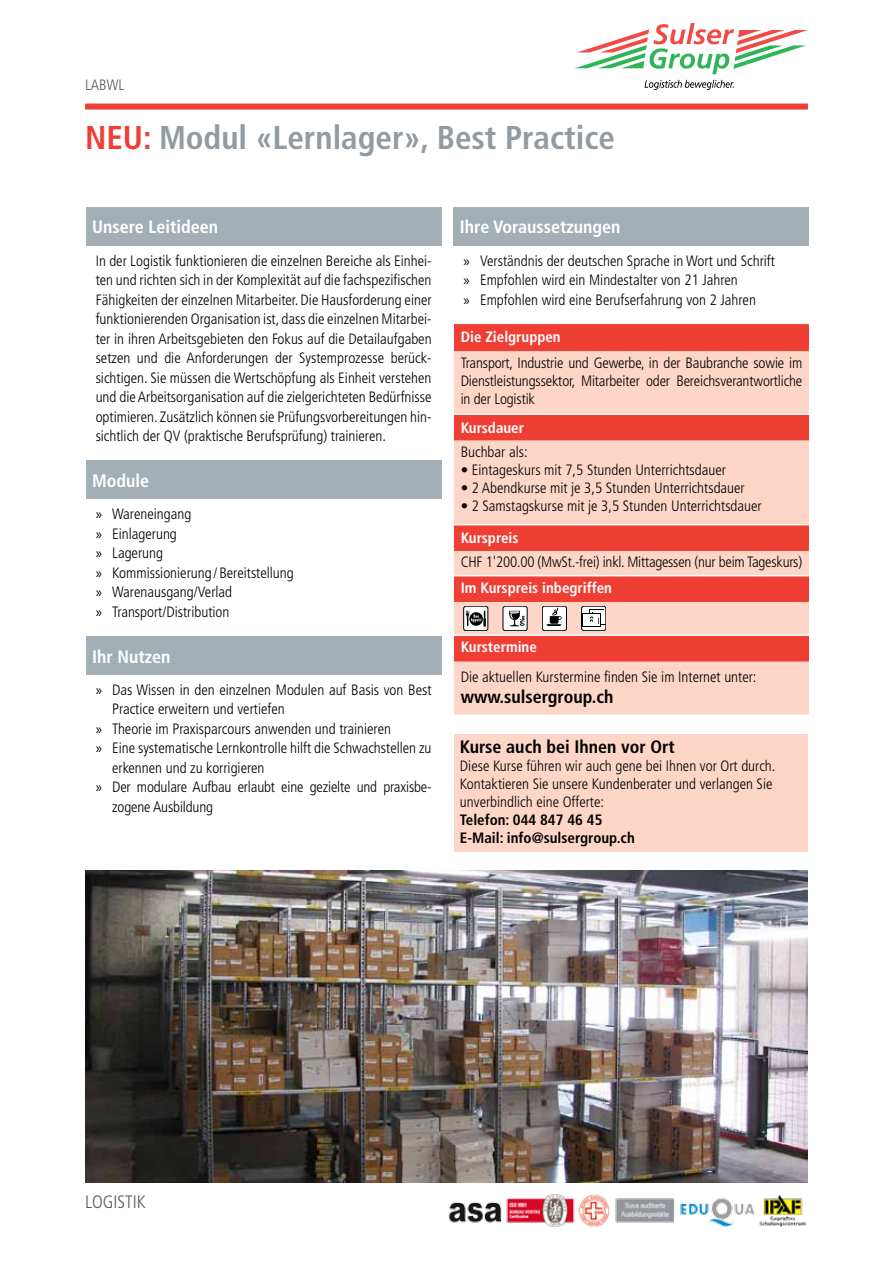
<style>
.page{position:relative;width:893px;height:1263px;background:#fff}
.page>*{position:absolute;margin:0;border:0;box-sizing:border-box;transform-origin:0 0}
.t1{font:700 condensed 33px "Frutiger";color:#919ba1}
.t2{font:700 condensed 18px "Frutiger";color:#fff}
.t3{font:700 condensed 18px "Frutiger";color:#000}
.t4{font:300 condensed 18px "Frutiger";color:#58595b}
.t5{font:300 condensed 15px/19.5px "Frutiger";color:#000}
.t6{font:700 condensed 15px "Frutiger";color:#fff}
.t7{font:700 condensed 15px/18px "Frutiger";color:#000}
.t8{font:300 condensed 15px "Frutiger";color:#58595b}
.s1{color:#ef3e33}
.s2{font-family:"Myriad Pro";font-weight:400;font-stretch:normal}
</style>
<div class="page">
<div style="left:85px;top:104px;width:723px;height:6px;background:#ef3e33"></div>
<img style="left:448px;top:1194px;width:358px;height:33px">
<svg style="left:575px;top:23px;width:233px;height:51px"></svg>
<svg style="left:644px;top:80px;width:90px;height:10px"></svg>
<img style="left:85px;top:870px;width:723px;height:312px">
<div style="left:455px;top:325px;width:353px;height:25px;background:#ef3e33"></div>
<div style="left:455px;top:351px;width:352px;height:362px;background:#fdd6c7"></div>
<svg style="left:455px;top:415px;width:352px;height:245px;background:#f79689"></svg>
<hr style="left:454px;top:351px;width:1px;height:62px;background:#fdd6c7">
<hr style="left:807px;top:351px;width:2px;height:62px;background:#fdd6c7">
<hr style="left:454px;top:440px;width:1px;height:84px;background:#fdd6c7">
<hr style="left:807px;top:440px;width:2px;height:84px;background:#fdd6c7">
<hr style="left:807px;top:551px;width:2px;height:24px;background:#fdd6c7">
<hr style="left:454px;top:602px;width:1px;height:32px;background:#fdd6c7">
<hr style="left:807px;top:602px;width:2px;height:32px;background:#fdd6c7">
<hr style="left:454px;top:661px;width:1px;height:52px;background:#fdd6c7">
<hr style="left:807px;top:661px;width:2px;height:52px;background:#fdd6c7">
<hr style="left:454px;top:713px;width:355px;height:2px;background:#fdd6c7">
<hr style="left:454px;top:324px;width:355px;height:2px;background:#ef3e33">
<svg style="left:454px;top:326px;width:1px;height:24px"></svg>
<hr style="left:807px;top:326px;width:2px;height:24px;background:#ef3e33">
<hr style="left:454px;top:350px;width:355px;height:1px;background:#ef3e33">
<svg style="left:454px;top:415px;width:1px;height:24px"></svg>
<hr style="left:454px;top:413px;width:355px;height:2px;background:#fff">
<hr style="left:807px;top:415px;width:2px;height:24px;background:#ef3e33">
<hr style="left:454px;top:439px;width:355px;height:1px;background:#ef3e33">
<hr style="left:454px;top:524px;width:355px;height:1px;background:#fff">
<hr style="left:807px;top:525px;width:2px;height:24px;background:#ef3e33">
<hr style="left:454px;top:549px;width:355px;height:2px;background:#ef3e33">
<svg style="left:454px;top:525px;width:1px;height:75px"></svg>
<hr style="left:454px;top:575px;width:355px;height:1px;background:#fff">
<hr style="left:807px;top:576px;width:2px;height:24px;background:#ef3e33">
<hr style="left:454px;top:600px;width:355px;height:2px;background:#ef3e33">
<svg style="left:454px;top:636px;width:1px;height:24px"></svg>
<hr style="left:454px;top:634px;width:355px;height:2px;background:#fff">
<hr style="left:807px;top:636px;width:2px;height:24px;background:#ef3e33">
<hr style="left:454px;top:660px;width:355px;height:1px;background:#ef3e33">
<div style="left:86px;top:207px;width:355px;height:39px;background:#a3aeb5"></div>
<div style="left:86px;top:461px;width:355px;height:38px;background:#a3aeb5"></div>
<div style="left:86px;top:636px;width:355px;height:39px;background:#a3aeb5"></div>
<div style="left:454px;top:207px;width:355px;height:39px;background:#a3aeb5"></div>
<div style="left:542px;top:606px;width:24px;height:25px;background:#fff;border-radius:2px"></div>
<div style="left:542px;top:606px;width:25px;height:25px;border:1px solid #000;border-radius:2px"></div>
<svg style="left:547px;top:607px;width:15px;height:19px"></svg>
<div style="left:503px;top:606px;width:24px;height:25px;background:#fff;border-radius:2px"></div>
<div style="left:503px;top:606px;width:24px;height:25px;border:1px solid #000;border-radius:2px"></div>
<svg style="left:509px;top:611px;width:16px;height:15px"></svg>
<div style="left:464px;top:606px;width:24px;height:25px;background:#fff;border-radius:2px"></div>
<div style="left:463px;top:606px;width:25px;height:25px;border:1px solid #000;border-radius:2px"></div>
<svg style="left:466px;top:611px;width:20px;height:15px"></svg>
<svg style="left:582px;top:606px;width:24px;height:25px"></svg>
<div style="left:589px;top:609px;width:15px;height:11px;background:#000"></div>
<div style="left:590px;top:610px;width:13px;height:10px;background:#fff"></div>
<div style="left:593px;top:612px;width:13px;height:12px;background:#fff"></div>
<div style="left:582px;top:613px;width:19px;height:13px;background:#fff"></div>
<div style="left:581px;top:606px;width:25px;height:25px;border:1px solid #000;border-radius:2px"></div>
<svg style="left:590px;top:616px;width:10px;height:8px"></svg>
<div style="left:454px;top:734px;width:353px;height:117px;background:#fdd6c7"></div>
<p class="t8" style="left:85px;top:76px;width:41px">LABWL</p>
<h1 class="t1" style="left:85px;top:118px;width:531px"><span class="s1">NEU:</span> Modul «Lernlager», Best Practice</h1>
<p class="t2" style="left:92px;top:216px;width:128px">Unsere Leitideen</p>
<p class="t2" style="left:460px;top:216px;width:162px">Ihre Voraussetzungen</p>
<p class="t5" style="left:96px;top:251px;width:337px;text-align:justify">In der Logistik funktionieren die einzelnen Bereiche als Einhei&shy;ten und richten sich in der Komplexität auf die fachspezifischen Fähigkeiten der einzelnen Mitarbeiter. Die Hausforderung einer funktionierenden Organisation ist, dass die einzelnen Mitarbei&shy;ter in ihren Arbeitsgebieten den Fokus auf die Detailaufgaben setzen und die Anforderungen der Systemprozesse berück&shy;sichtigen. Sie müssen die Wertschöpfung als Einheit verstehen und die Arbeitsorganisation auf die zielgerichteten Bedürfnisse optimieren. Zusätzlich können sie Prüfungsvorbereitungen hin&shy;sichtlich der QV (praktische Berufsprüfung) trainieren.</p>
<p class="t5" style="left:463px;top:251px;width:313px"><span class="s2">»</span> Verständnis der deutschen Sprache in Wort und Schrift <span class="s2">»</span> Empfohlen wird ein Mindestalter von 21 Jahren<br><span class="s2">»</span> Empfohlen wird eine Berufserfahrung von 2 Jahren</p>
<p class="t6" style="left:461px;top:328px;width:102px">Die Zielgruppen</p>
<p class="t5" style="left:461px;top:354px;width:343px;line-height:18px;text-align:justify">Transport, Industrie und Gewerbe, in der Baubranche sowie im Dienstleistungssektor, Mitarbeiter oder Bereichsverantwortliche in der Logistik</p>
<p class="t6" style="left:461px;top:418px;width:65px">Kursdauer</p>
<p class="t5" style="left:461px;top:442px;width:68px">Buchbar als:</p>
<p class="t5" style="left:461px;top:460px;width:267px">• Eintageskurs mit 7,5 Stunden Unterrichtsdauer</p>
<p class="t5" style="left:461px;top:478px;width:286px">• 2 Abendkurse mit je 3,5 Stunden Unterrichtsdauer</p>
<p class="t5" style="left:461px;top:496px;width:303px">• 2 Samstagskurse mit je 3,5 Stunden Unterrichtsdauer</p>
<p class="t6" style="left:461px;top:529px;width:59px">Kurspreis</p>
<p class="t5" style="left:461px;top:553px;width:343px">CHF 1'200.00 (MwSt.-frei) inkl. Mittagessen (nur beim Tageskurs)</p>
<p class="t6" style="left:461px;top:579px;width:153px">Im Kurspreis inbegriffen</p>
<p class="t2" style="left:92px;top:470px;width:59px">Module</p>
<p class="t5" style="left:96px;top:504px;width:200px"><span class="s2">»</span> Wareneingang<br><span class="s2">»</span> Einlagerung<br><span class="s2">»</span> Lagerung<br><span class="s2">»</span> Kommissionierung /Bereitstellung <span class="s2">»</span> Warenausgang/Verlad<br><span class="s2">»</span> Transport/Distribution</p>
<p class="t2" style="left:92px;top:646px;width:80px">Ihr Nutzen</p>
<p class="t5" style="left:96px;top:680px;width:337px"><span class="s2">»</span> Das Wissen in den einzelnen Modulen auf Basis von Best</p>
<p class="t5" style="left:112px;top:699px;width:174px">Practice erweitern und vertiefen</p>
<p class="t5" style="left:96px;top:719px;width:297px"><span class="s2">»</span> Theorie im Praxisparcours anwenden und trainieren</p>
<p class="t5" style="left:96px;top:738px;width:337px"><span class="s2">»</span> Eine systematische Lernkontrolle hilft die Schwachstellen zu</p>
<p class="t5" style="left:112px;top:758px;width:154px">erkennen und zu korrigieren</p>
<p class="t5" style="left:96px;top:777px;width:337px"><span class="s2">»</span> Der modulare Aufbau erlaubt eine gezielte und praxisbe-</p>
<p class="t5" style="left:112px;top:797px;width:102px">zogene Ausbildung</p>
<p class="t6" style="left:461px;top:638px;width:78px">Kurstermine</p>
<p class="t5" style="left:461px;top:668px;width:297px">Die aktuellen Kurstermine finden Sie im Internet unter:</p>
<p class="t3" style="left:461px;top:686px;width:154px">www.sulsergroup.ch</p>
<p class="t3" style="left:460px;top:736px;width:216px">Kurse auch bei Ihnen vor Ort</p>
<p class="t5" style="left:460px;top:757px;width:317px;line-height:18px">Diese Kurse führen wir auch gene bei Ihnen vor Ort durch.<br>Kontaktieren Sie unsere Kundenberater und verlangen Sie unverbindlich eine Offerte:</p>
<p class="t7" style="left:460px;top:811px;width:176px">Telefon: 044 847 46 45<br>E-Mail: info@sulsergroup.ch</p>
<p class="t4" style="left:85px;top:1192px;width:62px">LOGISTIK</p>
</div>
